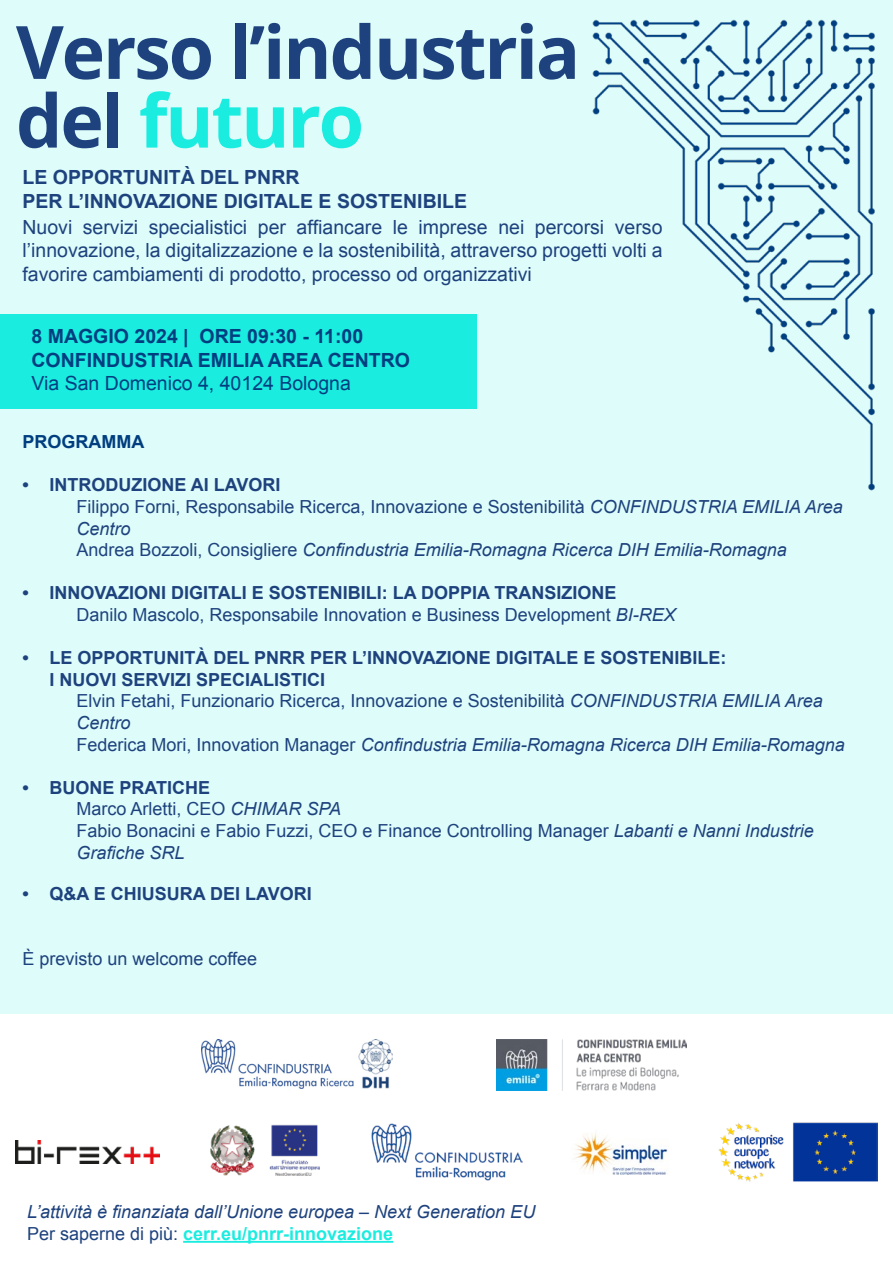
<style>
.page{position:relative;width:893px;height:1263px;background:#ddfcfa}
.page>*{position:absolute;margin:0;border:0;box-sizing:border-box;transform-origin:0 0}
.t1{font:700 73.65px/68.7px "Open Sans";letter-spacing:-.03em;color:#1e427d}
.t2{font:19.5px/23.4px "Arial";color:#1e427d;text-align:justify}
.t3{font:700 19.5px/24px "Arial";color:#1e427d}
.t4{font:700 19.5px/23.4px "Arial";color:#003e80}
.t5{font:19.5px "Arial";color:#003e80}
.t6{font:18px/21.6px "Arial";color:#1e427d}
.t7{font:700 18px/21.6px "Arial";color:#1e427d}
.t8{font:italic 18px/21.6px "Arial";color:#1e427d}
.t9{font:700 18px "Arial";color:#003e80}
.s1{color:#1bece0}
.s2{font-weight:700}
.s3{font-style:italic}
.s4{font-style:normal}
.s5{font-weight:700;font-style:normal;color:#1bece0}
</style>
<div class="page">
<div style="left:0;top:1015px;width:893px;height:248px;background:#fff"></div>
<img style="left:592px;top:19px;width:283px;height:472px">
<hr style="left:183px;top:1241px;width:210px;height:2px;background:#1bece0">
<div style="left:0;top:315px;width:476px;height:94px;background:#1bece0"></div>
<img style="left:202px;top:1040px;width:190px;height:48px">
<img style="left:718px;top:1122px;width:159px;height:60px">
<img style="left:575px;top:1133px;width:93px;height:42px">
<img style="left:211px;top:1124px;width:109px;height:52px">
<img style="left:16px;top:1141px;width:143px;height:22px">
<img style="left:371px;top:1123px;width:151px;height:58px">
<img style="left:496px;top:1040px;width:191px;height:51px">
<h1 class="t1" style="left:16px;top:16px;width:566px">Verso l’industria del <span class="s1">futuro</span></h1>
<p class="t3" style="left:22px;top:165px;width:446px">LE OPPORTUNITÀ DEL PNRR<br>PER L’INNOVAZIONE DIGITALE E SOSTENIBILE</p>
<p class="t2" style="left:22px;top:216px;width:641px">Nuovi servizi specialistici per affiancare le imprese nei percorsi verso l’innovazione, la digitalizzazione e la sostenibilità, attraverso progetti volti a favorire cambiamenti di prodotto, processo od organizzativi</p>
<p class="t4" style="left:32px;top:325px;width:380px">8 MAGGIO 2024 | ORE 09:30 - 11:00<br>CONFINDUSTRIA EMILIA AREA CENTRO</p>
<p class="t5" style="left:32px;top:370px;width:321px">Via San Domenico 4, 40124 Bologna</p>
<p class="t9" style="left:22px;top:430px;width:123px">PROGRAMMA</p>
<p class="t6" style="left:76px;top:474px;width:768px;text-indent:-54px"><span class="s2">• INTRODUZIONE AI LAVORI<br></span>Filippo Forni, Responsabile Ricerca, Innovazione e Sostenibilità <span class="s3">CONFINDUSTRIA EMILIA Area Centro<br></span>Andrea Bozzoli, Consigliere <span class="s3">Confindustria Emilia-Romagna Ricerca DIH Emilia-Romagna</span></p>
<p class="t6" style="left:76px;top:582px;width:601px;text-indent:-54px"><span class="s2">• INNOVAZIONI DIGITALI E SOSTENIBILI: LA DOPPIA TRANSIZIONE<br></span>Danilo Mascolo, Responsabile Innovation e Business Development <span class="s3">BI-REX</span></p>
<p class="t7" style="left:50px;top:648px;width:679px;text-indent:-27px">• LE OPPORTUNITÀ DEL PNRR PER L’INNOVAZIONE DIGITALE E SOSTENIBILE:<br>I NUOVI SERVIZI SPECIALISTICI</p>
<p class="t6" style="left:76px;top:690px;width:770px">Elvin Fetahi, Funzionario Ricerca, Innovazione e Sostenibilità <span class="s3">CONFINDUSTRIA EMILIA Area<br>Centro<br></span>Federica Mori, Innovation Manager <span class="s3">Confindustria Emilia-Romagna Ricerca DIH Emilia-Romagna</span></p>
<p class="t6" style="left:76px;top:777px;width:739px;text-indent:-54px"><span class="s2">• BUONE PRATICHE<br></span>Marco Arletti, CEO <span class="s3">CHIMAR SPA<br></span>Fabio Bonacini e Fabio Fuzzi, CEO e Finance Controlling Manager <span class="s3">Labanti e Nanni Industrie Grafiche SRL</span></p>
<p class="t7" style="left:22px;top:884px;width:291px">• Q&amp;A E CHIUSURA DEI LAVORI</p>
<p class="t6" style="left:22px;top:948px;width:236px">È previsto un welcome coffee</p>
<p class="t8" style="left:27px;top:1201px;width:510px">L’attività è finanziata dall’Unione europea – Next Generation EU<br><span class="s4">Per saperne di più:</span> <span class="s5">cerr.eu/pnrr-innovazione</span></p>
</div>
